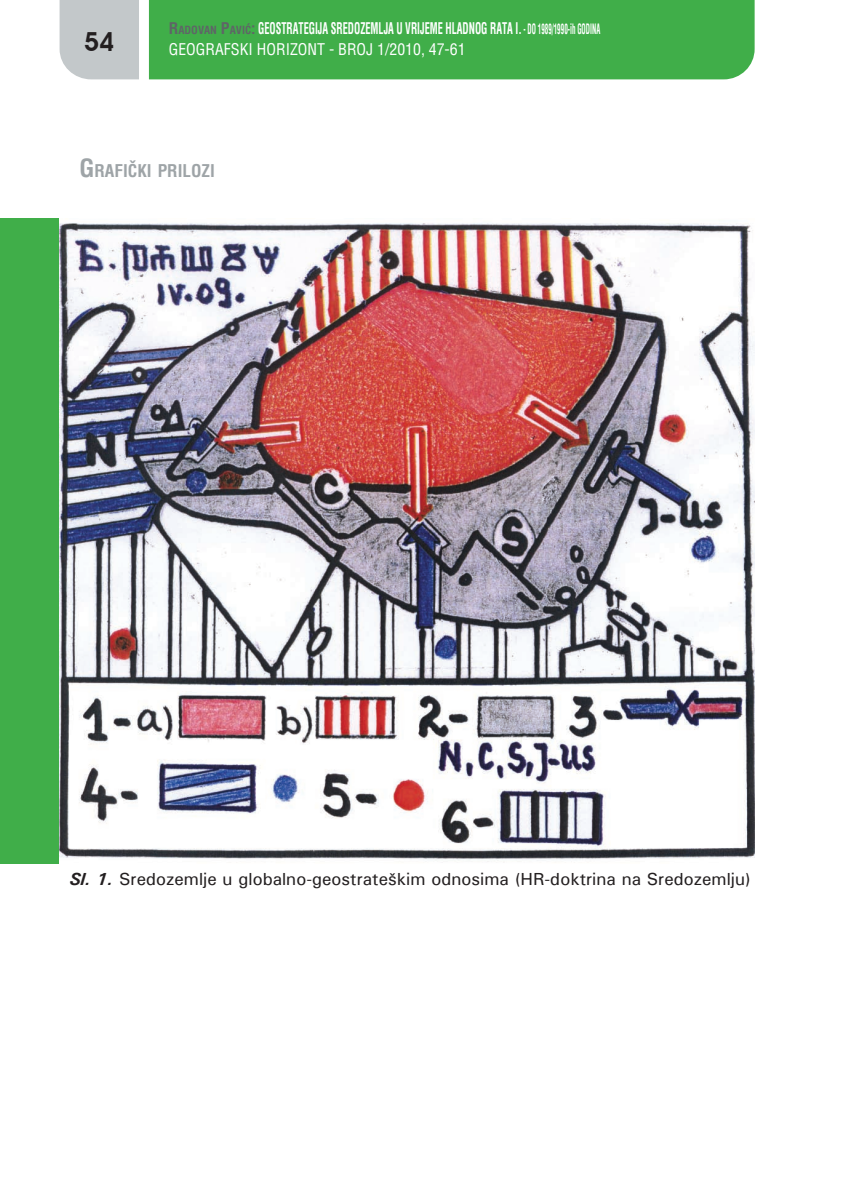
<style>
.page{position:relative;width:844px;height:1191px;background:#fff}
.page>*{position:absolute;margin:0;border:0;box-sizing:border-box;transform-origin:0 0}
.t1{font:600 26.25px "Avant Garde IT Cby BT";color:#231f20}
.t2{font:500 17.5px "Univers";color:#231f20}
.t3{font:700 condensed 17.15px "Helvetica";color:#9ea4a7}
.t4{font:700 condensed 15.75px "Helvetica";color:#fff;scale:.65 1}
.t5{font:condensed 15.75px "Helvetica";color:#fff}
.s1{color:#5f6567}
.s2{font-size:11.03px;color:#5f6567}
.s3{font-size:14px}
.s4{font-size:24.5px}
.s5{font-weight:700;font-style:italic}
</style>
<div class="page">
<div style="left:149px;top:0;width:605px;height:79px;background:#40ae49"></div>
<div style="left:60px;top:0;width:79px;height:79px;background:#c3c8ca"></div>
<div style="left:0;top:218px;width:60px;height:645px;background:#40ae49"></div>
<img style="left:60px;top:223px;width:694px;height:639px">
<h1 class="t1" style="left:84px;top:26px;width:32px">54</h1>
<p class="t4" style="left:169px;top:18px;width:665px"><span class="s1">R</span><span class="s2">ADOVAN</span> <span class="s1">P</span><span class="s2">AVIĆ</span><span class="s1">:</span> GEOSTRATEGIJA SREDOZEMLJA U VRIJEME HLADNOG RATA I. <span class="s3">- DO 1989/1990-ih GODINA</span></p>
<p class="t5" style="left:169px;top:39px;width:298px">GEOGRAFSKI HORIZONT - BROJ 1/2010, 47-61</p>
<p class="t3" style="left:79px;top:160px;width:137px"><span class="s4">G</span>RAFIČKI PRILOZI</p>
<p class="t2" style="left:69px;top:868px;width:682px"><span class="s5">Sl. 1.</span> Sredozemlje u globalno-geostrateškim odnosima (HR-doktrina na Sredozemlju)</p>
</div>
